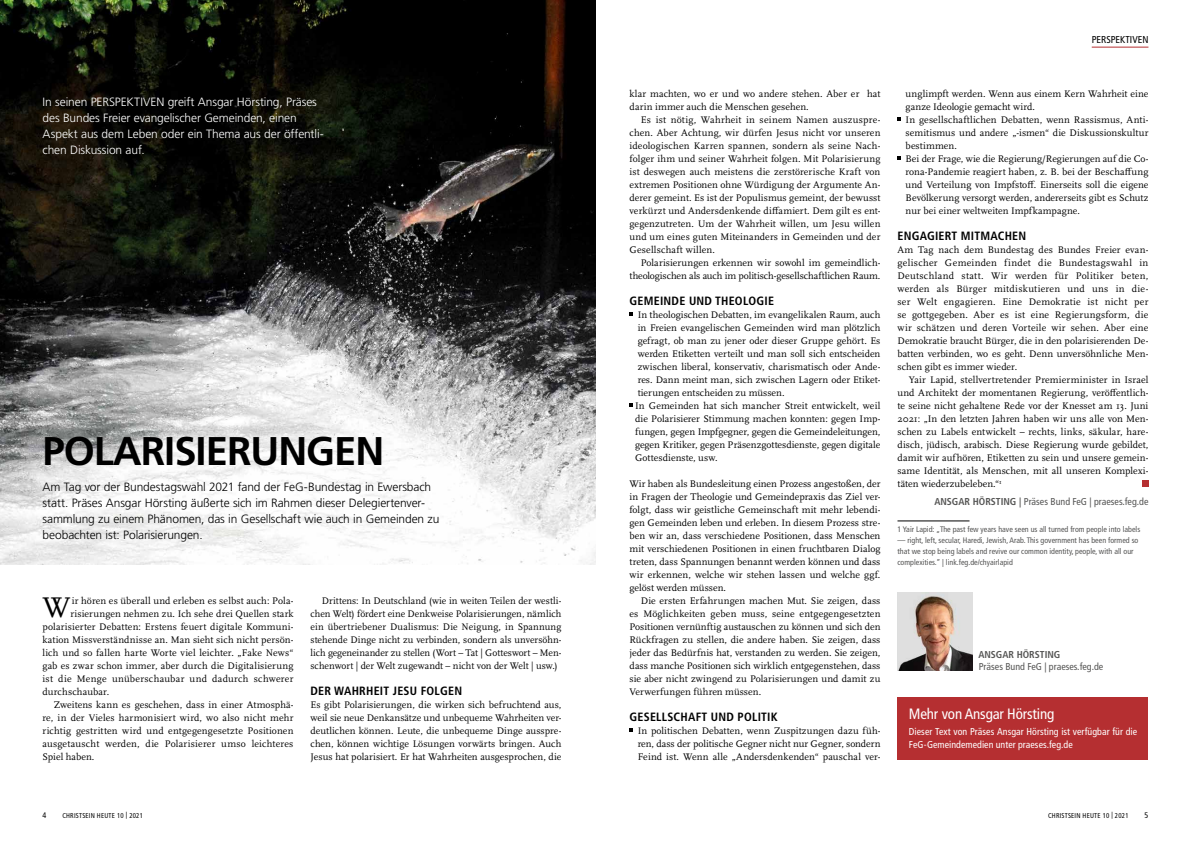
<style>
.page{position:relative;width:1191px;height:842px;background:#fff}
.page>*{position:absolute;margin:0;border:0;box-sizing:border-box;transform-origin:0 0}
.t1{font:700 40px "Frutiger LT Std";letter-spacing:-.025em;color:#000}
.t2{font:29.7px "Scala OT";color:#000}
.t3{font:condensed 15px "Frutiger LT Std";letter-spacing:-.01em;color:#fff}
.t4{font:300 12px/16px "Frutiger LT Std";letter-spacing:-.01em;color:#000}
.t5{font:300 12px/16px "Frutiger LT Std";letter-spacing:-.01em;color:#fff}
.t6{font:700 condensed 12px "Frutiger LT Std";letter-spacing:.02em;color:#000}
.t7{font:10px/13px "Scala OT";letter-spacing:.005em;color:#000;text-align:justify}
.t8{font:condensed 10px/13px "Frutiger LT Std";letter-spacing:.005em;color:#fff}
.t9{font:condensed 10px "Frutiger LT Std";color:#565655}
.t10{font:10px "Scala OT";letter-spacing:.025em;color:#000}
.t11{font:700 condensed 10px "Frutiger LT Std";color:#565655}
.t12{font:condensed 10px "Frutiger LT Std";color:#000}
.t13{font:condensed 8px/11px "Frutiger LT Std";color:#565655}
.t14{font:condensed 8px "Frutiger LT Std";color:#000}
.t15{font:condensed 7px "Frutiger LT Std";letter-spacing:.03em;color:#000}
.s1{font-weight:700}
</style>
<div class="page">
<img style="left:0;top:0;width:595px;height:565px">
<hr style="left:1091px;top:47px;width:57px;height:1px;background:#b52f31">
<img style="left:595px;top:0;width:1px;height:565px">
<div style="left:897px;top:697px;width:251px;height:62px;background:#b52f31"></div>
<img style="left:898px;top:593px;width:74px;height:78px">
<div style="left:1141px;top:480px;width:7px;height:7px;background:#b52f31"></div>
<hr style="left:897px;top:520px;width:72px;height:1px;background:#000">
<p class="t5" style="left:43px;top:94px;width:283px">In seinen PERSPEKTIVEN greift Ansgar Hörsting, Präses des Bundes Freier evangelischer Gemeinden, einen Aspekt aus dem Leben oder ein Thema aus der öffentli&shy;chen Diskussion auf.</p>
<h1 class="t1" style="left:43px;top:427px;width:343px">POLARISIERUNGEN</h1>
<p class="t4" style="left:43px;top:479px;width:398px">Am Tag vor der Bundestagswahl 2021 fand der FeG-Bundestag in Ewersbach statt. Präses Ansgar Hörsting äußerte sich im Rahmen dieser Delegiertenver&shy;sammlung zu einem Phänomen, das in Gesellschaft wie auch in Gemeinden zu beobachten ist: Polarisierungen.</p>
<h2 class="t2" style="left:43px;top:591px;width:29px">W</h2>
<p class="t7" style="left:72px;top:594px;width:223px">ir hören es überall und erleben es selbst auch: Pola-</p>
<p class="t7" style="left:70px;top:607px;width:224px">risierungen nehmen zu. Ich sehe drei Quellen stark</p>
<p class="t7" style="left:43px;top:620px;width:252px">polarisierter Debatten: Erstens feuert digitale Kommuni-</p>
<p class="t7" style="left:43px;top:633px;width:252px">kation Missverständnisse an. Man sieht sich nicht persön-</p>
<p class="t7" style="left:43px;top:646px;width:252px">lich und so fallen harte Worte viel leichter. „Fake News“</p>
<p class="t7" style="left:43px;top:659px;width:252px">gab es zwar schon immer, aber durch die Digitalisierung</p>
<p class="t10" style="left:43px;top:673px;width:252px">ist die Menge unüberschaubar und dadurch schwerer</p>
<p class="t7" style="left:43px;top:685px;width:68px">durchschaubar.</p>
<p class="t7" style="left:54px;top:698px;width:241px">Zweitens kann es geschehen, dass in einer Atmosphä-</p>
<p class="t7" style="left:43px;top:711px;width:252px">re, in der Vieles harmonisiert wird, wo also nicht mehr</p>
<p class="t7" style="left:43px;top:724px;width:252px">richtig gestritten wird und entgegengesetzte Positionen</p>
<p class="t7" style="left:43px;top:737px;width:252px">ausgetauscht werden, die Polarisierer umso leichteres</p>
<p class="t7" style="left:43px;top:750px;width:53px">Spiel haben.</p>
<p class="t7" style="left:310px;top:594px;width:252px;text-indent:11px">Drittens: In Deutschland (wie in weiten Teilen der westli&shy;chen Welt) fördert eine Denkweise Polarisierungen, nämlich ein übertriebener Dualismus: Die Neigung, in Spannung stehende Dinge nicht zu verbinden, sondern als unversöhn&shy;lich gegeneinander zu stellen (Wort – Tat | Gotteswort – Men&shy;schenwort | der Welt zugewandt – nicht von der Welt | usw.)</p>
<p class="t6" style="left:310px;top:684px;width:153px">DER WAHRHEIT JESU FOLGEN</p>
<p class="t7" style="left:310px;top:698px;width:252px">Es gibt Polarisierungen, die wirken sich befruchtend aus, weil sie neue Denkansätze und unbequeme Wahrheiten ver&shy;deutlichen können. Leute, die unbequeme Dinge ausspre&shy;chen, können wichtige Lösungen vorwärts bringen. Auch Jesus hat polarisiert. Er hat Wahrheiten ausgesprochen, die</p>
<p class="t14" style="left:43px;top:810px;width:5px">4</p>
<p class="t15" style="left:62px;top:811px;width:82px">CHRISTSEIN HEUTE 10 | 2021</p>
<p class="t12" style="left:1091px;top:33px;width:58px">PERSPEKTIVEN</p>
<p class="t7" style="left:629px;top:87px;width:252px">klar machten, wo er und wo andere stehen. Aber er hat darin immer auch die Menschen gesehen.</p>
<p class="t7" style="left:629px;top:113px;width:252px;text-indent:11px">Es ist nötig, Wahrheit in seinem Namen auszuspre&shy;chen. Aber Achtung, wir dürfen Jesus nicht vor unseren ideologischen Karren spannen, sondern als seine Nach&shy;folger ihm und seiner Wahrheit folgen. Mit Polarisierung ist deswegen auch meistens die zerstörerische Kraft von extremen Positionen ohne Würdigung der Argumente An&shy;derer gemeint. Es ist der Populismus gemeint, der bewusst verkürzt und Andersdenkende diffamiert. Dem gilt es ent&shy;gegenzutreten. Um der Wahrheit willen, um Jesu willen und um eines guten Miteinanders in Gemeinden und der Gesellschaft willen.</p>
<p class="t7" style="left:629px;top:256px;width:252px;text-align:right">Polarisierungen erkennen wir sowohl im gemeindlich&shy;theologischen als auch im politisch-gesellschaftlichen Raum.</p>
<p class="t6" style="left:629px;top:294px;width:146px">GEMEINDE UND THEOLOGIE</p>
<p class="t7" style="left:635px;top:308px;width:247px;text-align:left">In theologischen Debatten, im evangelikalen Raum, auch in Freien evangelischen Gemeinden wird man plötzlich gefragt, ob man zu jener oder dieser Gruppe gehört. Es werden Etiketten verteilt und man soll sich entscheiden zwischen liberal, konservativ, charismatisch oder Ande&shy;res. Dann meint man, sich zwischen Lagern oder Etiket&shy;tierungen entscheiden zu müssen.<br>In Gemeinden hat sich mancher Streit entwickelt, weil die Polarisierer Stimmung machen konnten: gegen Imp&shy;fungen, gegen Impfgegner, gegen die Gemeindeleitungen, gegen Kritiker, gegen Präsenzgottesdienste, gegen digitale Gottesdienste, usw.</p>
<p class="t7" style="left:629px;top:477px;width:252px">Wir haben als Bundesleitung einen Prozess angestoßen, der in Fragen der Theologie und Gemeindepraxis das Ziel ver&shy;folgt, dass wir geistliche Gemeinschaft mit mehr lebendi&shy;gen Gemeinden leben und erleben. In diesem Prozess stre&shy;ben wir an, dass verschiedene Positionen, dass Menschen mit verschiedenen Positionen in einen fruchtbaren Dialog treten, dass Spannungen benannt werden können und dass wir erkennen, welche wir stehen lassen und welche ggf. gelöst werden müssen.</p>
<p class="t7" style="left:629px;top:594px;width:252px;text-indent:11px">Die ersten Erfahrungen machen Mut. Sie zeigen, dass es Möglichkeiten geben muss, seine entgegengesetzten Positionen vernünftig austauschen zu können und sich den Rückfragen zu stellen, die andere haben. Sie zeigen, dass jeder das Bedürfnis hat, verstanden zu werden. Sie zeigen, dass manche Positionen sich wirklich entgegenstehen, dass sie aber nicht zwingend zu Polarisierungen und damit zu Verwerfungen führen müssen.</p>
<p class="t6" style="left:629px;top:710px;width:150px">GESELLSCHAFT UND POLITIK</p>
<p class="t7" style="left:637px;top:724px;width:244px">In politischen Debatten, wenn Zuspitzungen dazu füh&shy;ren, dass der politische Gegner nicht nur Gegner, sondern Feind ist. Wenn alle „Andersdenkenden“ pauschal ver-</p>
<p class="t7" style="left:905px;top:87px;width:244px;text-align:left">unglimpft werden. Wenn aus einem Kern Wahrheit eine ganze Ideologie gemacht wird.<br>In gesellschaftlichen Debatten, wenn Rassismus, Anti&shy;semitismus und andere „-ismen“ die Diskussionskultur bestimmen.<br>Bei der Frage, wie die Regierung/Regierungen auf die Co&shy;rona-Pandemie reagiert haben, z. B. bei der Beschaffung und Verteilung von Impfstoff. Einerseits soll die eigene Bevölkerung versorgt werden, andererseits gibt es Schutz nur bei einer weltweiten Impfkampagne.</p>
<p class="t6" style="left:897px;top:229px;width:130px">ENGAGIERT MITMACHEN</p>
<p class="t7" style="left:897px;top:243px;width:252px">Am Tag nach dem Bundestag des Bundes Freier evan&shy;gelischer Gemeinden findet die Bundestagswahl in Deutschland statt. Wir werden für Politiker beten, werden als Bürger mitdiskutieren und uns in die&shy;ser Welt engagieren. Eine Demokratie ist nicht per se gottgegeben. Aber es ist eine Regierungsform, die wir schätzen und deren Vorteile wir sehen. Aber eine Demokratie braucht Bürger, die in den polarisierenden De&shy;batten verbinden, wo es geht. Denn unversöhnliche Men&shy;schen gibt es immer wieder.</p>
<p class="t7" style="left:897px;top:373px;width:252px;text-indent:11px">Yair Lapid, stellvertretender Premierminister in Israel und Architekt der momentanen Regierung, veröffentlich&shy;te seine nicht gehaltene Rede vor der Knesset am 13. Juni 2021: „In den letzten Jahren haben wir uns alle von Men&shy;schen zu Labels entwickelt – rechts, links, säkular, hare&shy;disch, jüdisch, arabisch. Diese Regierung wurde gebildet, damit wir aufhören, Etiketten zu sein und unsere gemein&shy;same Identität, als Menschen, mit all unseren Komplexi&shy;täten wiederzubeleben.“<sup>1</sup></p>
<p class="t9" style="left:934px;top:495px;width:215px"><span class="s1">ANSGAR HÖRSTING |</span> Präses Bund FeG | praeses.feg.de</p>
<p class="t13" style="left:897px;top:524px;width:244px">1 Yair Lapid: „The past few years have seen us all turned from people into labels</p>
<p class="t13" style="left:897px;top:535px;width:242px">— right, left, secular, Haredi, Jewish, Arab. This government has been formed so that we stop being labels and revive our common identity, people, with all our complexities.” | link.feg.de/chyairlapid</p>
<p class="t11" style="left:978px;top:649px;width:84px">ANSGAR HÖRSTING</p>
<p class="t9" style="left:978px;top:661px;width:126px">Präses Bund FeG | praeses.feg.de</p>
<h3 class="t3" style="left:909px;top:705px;width:147px">Mehr von Ansgar Hörsting</h3>
<p class="t8" style="left:909px;top:725px;width:230px">Dieser Text von Präses Ansgar Hörsting ist verfügbar für die<br>FeG-Gemeindemedien unter praeses.feg.de</p>
<p class="t15" style="left:1048px;top:811px;width:82px">CHRISTSEIN HEUTE 10 | 2021</p>
<p class="t14" style="left:1144px;top:810px;width:5px">5</p>
</div>
